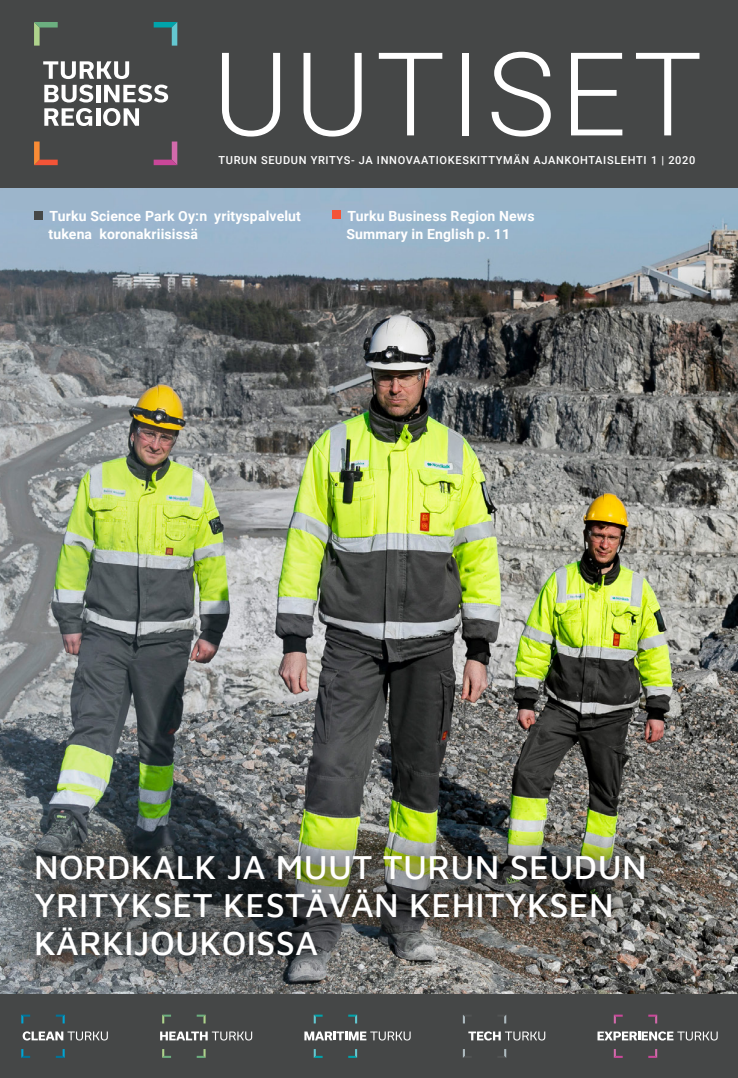
<style>
.page{position:relative;width:738px;height:1078px;background:#fff}
.page>*{position:absolute;margin:0;border:0;box-sizing:border-box;transform-origin:0 0}
.t1{font:300 116px "Roboto";letter-spacing:.045em;color:#fff}
.t2{font:500 34px/38px "Maven Pro";letter-spacing:.01em;color:#fff}
.t3{font:700 14px/18px "Roboto";letter-spacing:.01em;color:#fff}
.t4{font:500 11px "Roboto";letter-spacing:.06em;color:#fff}
</style>
<div class="page">
<img style="left:0;top:187px;width:737px;height:807px">
<div style="left:6px;top:825px;width:668px;height:159px;background:#000;opacity:.6"></div>
<div style="left:34px;top:211px;width:9px;height:9px;background:#454747"></div>
<div style="left:332px;top:210px;width:8px;height:9px;background:#f35437"></div>
<div style="left:0;top:0;width:737px;height:187px;background:#454747"></div>
<svg style="left:34px;top:22px;width:24px;height:24px"></svg>
<svg style="left:34px;top:141px;width:24px;height:24px"></svg>
<svg style="left:153px;top:22px;width:24px;height:24px"></svg>
<svg style="left:153px;top:141px;width:24px;height:24px"></svg>
<svg style="left:43px;top:61px;width:86px;height:18px"></svg>
<svg style="left:44px;top:85px;width:49px;height:17px"></svg>
<hr style="left:96px;top:85px;width:4px;height:17px;background:#fff">
<svg style="left:104px;top:85px;width:64px;height:17px"></svg>
<svg style="left:44px;top:108px;width:48px;height:18px"></svg>
<hr style="left:96px;top:108px;width:4px;height:18px;background:#fff">
<svg style="left:103px;top:108px;width:36px;height:18px"></svg>
<div style="left:0;top:994px;width:737px;height:83px;background:#454747"></div>
<svg style="left:468px;top:1031px;width:77px;height:9px"></svg>
<svg style="left:498px;top:1049px;width:8px;height:8px"></svg>
<svg style="left:498px;top:1015px;width:8px;height:8px"></svg>
<svg style="left:462px;top:1015px;width:9px;height:8px"></svg>
<svg style="left:462px;top:1049px;width:9px;height:8px"></svg>
<svg style="left:304px;top:1031px;width:106px;height:9px"></svg>
<svg style="left:348px;top:1049px;width:9px;height:8px"></svg>
<svg style="left:348px;top:1014px;width:9px;height:9px"></svg>
<svg style="left:313px;top:1014px;width:9px;height:9px"></svg>
<svg style="left:313px;top:1049px;width:9px;height:8px"></svg>
<svg style="left:160px;top:1031px;width:92px;height:9px"></svg>
<svg style="left:196px;top:1049px;width:9px;height:8px"></svg>
<svg style="left:196px;top:1014px;width:9px;height:9px"></svg>
<svg style="left:162px;top:1014px;width:9px;height:9px"></svg>
<svg style="left:162px;top:1049px;width:9px;height:8px"></svg>
<svg style="left:648px;top:1049px;width:8px;height:8px"></svg>
<svg style="left:648px;top:1014px;width:8px;height:9px"></svg>
<svg style="left:613px;top:1014px;width:9px;height:9px"></svg>
<svg style="left:613px;top:1049px;width:9px;height:8px"></svg>
<svg style="left:597px;top:1031px;width:120px;height:9px"></svg>
<svg style="left:23px;top:1031px;width:85px;height:9px"></svg>
<svg style="left:56px;top:1049px;width:9px;height:8px"></svg>
<svg style="left:56px;top:1014px;width:9px;height:9px"></svg>
<svg style="left:21px;top:1014px;width:9px;height:9px"></svg>
<svg style="left:21px;top:1049px;width:9px;height:8px"></svg>
<h1 class="t1" style="left:213px;top:13px;width:490px">UUTISET</h1>
<p class="t4" style="left:218px;top:152px;width:478px">TURUN SEUDUN YRITYS- JA INNOVAATIOKESKITTYMÄN AJANKOHTAISLEHTI 1 | 2020</p>
<p class="t3" style="left:49px;top:206px;width:254px">Turku Science Park Oy:n yrityspalvelut tukena koronakriisissä</p>
<p class="t3" style="left:346px;top:207px;width:189px">Turku Business Region News<br>Summary in English p. 11</p>
<h2 class="t2" style="left:34px;top:845px;width:613px">NORDKALK JA MUUT TURUN SEUDUN<br>YRITYKSET KESTÄVÄN KEHITYKSEN<br>KÄRKIJOUKOISSA</h2>
</div>
